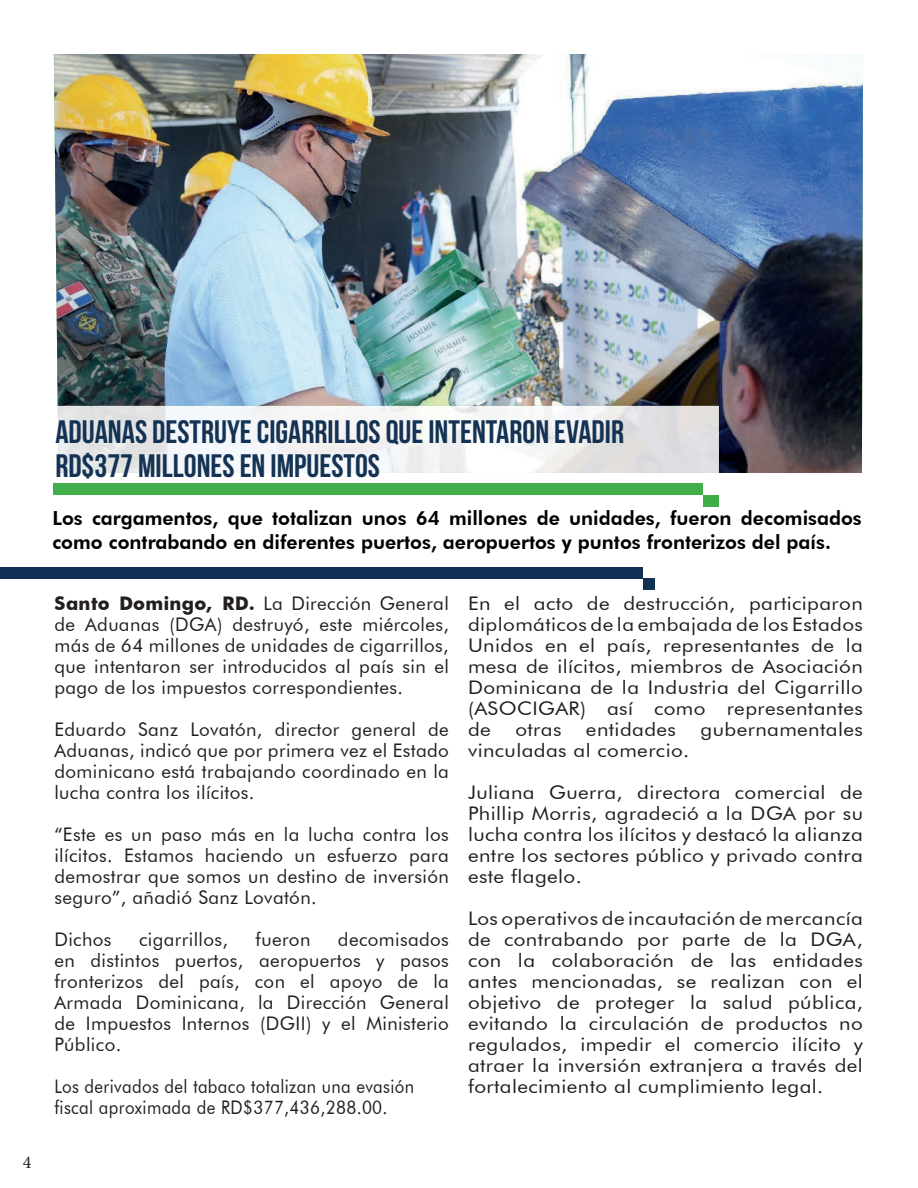
<style>
.page{position:relative;width:918px;height:1188px;background:#fff}
.page>*{position:absolute;margin:0;border:0;box-sizing:border-box;transform-origin:0 0}
.t1{font:700 32.4px/33.6px "Bebas Neue";color:#133254}
.t2{font:800 19.5px/24px "Futura BT";color:#000001}
.t3{font:18.75px/21px "Futura BT";letter-spacing:.02em;color:#231f20;text-align:justify;scale:1.1 1}
.t4{font:18.75px/21px "Futura BT";letter-spacing:.02em;color:#231f20;text-align:justify}
.t5{font:18.75px/21px "Futura BT";letter-spacing:.02em;color:#231f20;scale:.9 1}
.t6{font:18px "Minion Pro";color:#231f20}
.s1{font-family:"Futura";font-weight:700;font-size:18px}
</style>
<div class="page">
<img style="left:54px;top:54px;width:809px;height:419px">
<div style="left:0;top:567px;width:643px;height:11px;background:#113154"></div>
<div style="left:643px;top:578px;width:11px;height:11px;background:#113154"></div>
<svg style="left:53px;top:406px;width:650px;height:78px"></svg>
<img style="left:58px;top:406px;width:661px;height:67px">
<div style="left:53px;top:484px;width:650px;height:11px;background:#40ae49"></div>
<div style="left:703px;top:495px;width:16px;height:12px;background:#3fae49"></div>
<p class="t6" style="left:23px;top:1150px;width:10px">4</p>
<h1 class="t1" style="left:55px;top:415px;width:570px">ADUANAS DESTRUYE CIGARRILLOS QUE INTENTARON EVADIR<br>RD$377 MILLONES EN IMPUESTOS</h1>
<p class="t2" style="left:52px;top:506px;width:811px">Los cargamentos, que totalizan unos 64 millones de unidades, fueron decomisados como contrabando en diferentes puertos, aeropuertos y puntos fronterizos del país.</p>
<p class="t4" style="left:54px;top:592px;width:396px"><span class="s1">Santo Domingo, RD.</span> La Dirección General de Aduanas (DGA) destruyó, este miércoles, más de 64 millones de unidades de cigarrillos, que intentaron ser introducidos al país sin el pago de los impuestos correspondientes.</p>
<p class="t4" style="left:54px;top:718px;width:396px">Eduardo Sanz Lovatón, director general de Aduanas, indicó que por primera vez el Estado dominicano está trabajando coordinado en la lucha contra los ilícitos.</p>
<p class="t4" style="left:54px;top:823px;width:396px">“Este es un paso más en la lucha contra los ilícitos. Estamos haciendo un esfuerzo para demostrar que somos un destino de inversión seguro”, añadió Sanz Lovatón.</p>
<p class="t4" style="left:54px;top:928px;width:59px">Dichos</p>
<p class="t4" style="left:139px;top:928px;width:91px">cigarrillos,</p>
<p class="t4" style="left:256px;top:928px;width:56px">fueron</p>
<p class="t4" style="left:54px;top:928px;width:396px;text-indent:284px">decomisados en distintos puertos, aeropuertos y pasos fronterizos del país, con el apoyo de la Armada Dominicana, la Dirección General de Impuestos Internos (DGII) y el Ministerio Público.</p>
<p class="t5" style="left:54px;top:1075px;width:401px">Los derivados del tabaco totalizan una evasión fiscal aproximada de RD$377,436,288.00.</p>
<p class="t3" style="left:468px;top:592px;width:361px">En el acto de destrucción, participaron diplomáticos de la embajada de los Estados Unidos en el país, representantes de la mesa de ilícitos, miembros de Asociación Dominicana de la Industria del Cigarrillo (ASOCIGAR) así como representantes de</p>
<p class="t3" style="left:515px;top:718px;width:43px">otras</p>
<p class="t3" style="left:586px;top:718px;width:83px">entidades</p>
<p class="t3" style="left:701px;top:718px;width:149px">gubernamentales</p>
<p class="t3" style="left:468px;top:739px;width:203px">vinculadas al comercio.</p>
<p class="t3" style="left:468px;top:781px;width:361px">Juliana Guerra, directora comercial de Phillip Morris, agradeció a la DGA por su lucha contra los ilícitos y destacó la alianza entre los sectores público y privado contra este flagelo.</p>
<p class="t3" style="left:468px;top:907px;width:361px">Los operativos de incautación de mercancía de contrabando por parte de la DGA, con la colaboración de las entidades antes mencionadas, se realizan con el objetivo de proteger la salud pública, evitando la circulación de productos no regulados, impedir el comercio ilícito y atraer la inversión extranjera a través del fortalecimiento al cumplimiento legal.</p>
</div>
